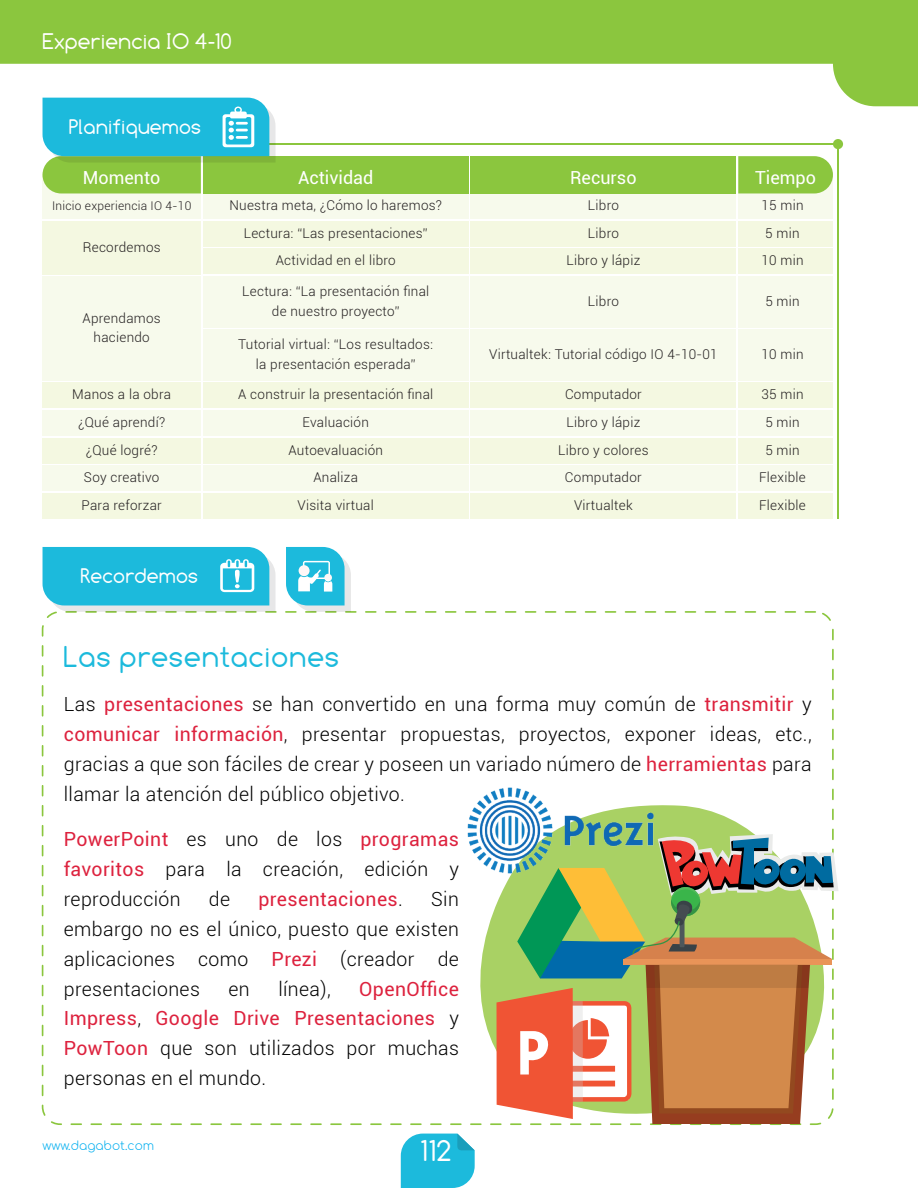
<style>
.page{position:relative;width:918px;height:1188px;background:#fff}
.page>*{position:absolute;margin:0;border:0;box-sizing:border-box;transform-origin:0 0}
.t1{font:30px "Comfortaa";letter-spacing:.02em;color:#1cbadc}
.t2{font:30px "Comfortaa";color:#fff}
.t3{font:22.5px "Comfortaa";color:#fff}
.t4{font:21px "Comfortaa";color:#fff}
.t5{font:300 19.5px/30px "Roboto";letter-spacing:.02em;color:#000001;text-align:justify}
.t6{font:19.5px/30px "Roboto";letter-spacing:.02em;color:#dd223e;text-align:justify}
.t7{font:18px "Roboto";color:#fff}
.t8{font:300 13.5px/19.5px "Roboto";letter-spacing:.02em;color:#231f20;text-align:center}
.t9{font:300 12px "Roboto";letter-spacing:.02em;color:#231f20}
.t10{font:300 12px "Comfortaa";color:#00aeef}
.s1{font-weight:400;color:#dd223e}
.s2{font-weight:300;color:#000001}
</style>
<div class="page">
<svg style="left:0;top:0;width:918px;height:106px;fill:#8bc63e"></svg>
<svg style="left:401px;top:1134px;width:74px;height:54px;background:#29bddd"></svg>
<div style="left:738px;top:329px;width:95px;height:52px;background:#f7faec"></div>
<div style="left:203px;top:329px;width:266px;height:52px;background:#f7faec"></div>
<div style="left:471px;top:329px;width:265px;height:52px;background:#f7faec"></div>
<div style="left:738px;top:276px;width:95px;height:51px;background:#f7faec"></div>
<div style="left:203px;top:276px;width:266px;height:51px;background:#f7faec"></div>
<div style="left:471px;top:276px;width:265px;height:51px;background:#f7faec"></div>
<div style="left:203px;top:466px;width:266px;height:25px;background:#f7faec"></div>
<div style="left:471px;top:466px;width:265px;height:25px;background:#f7faec"></div>
<div style="left:738px;top:466px;width:95px;height:25px;background:#f7faec"></div>
<div style="left:43px;top:383px;width:158px;height:25px;background:#f4f8e1"></div>
<div style="left:203px;top:383px;width:266px;height:25px;background:#f4f8e1"></div>
<div style="left:471px;top:383px;width:265px;height:25px;background:#f4f8e1"></div>
<div style="left:738px;top:383px;width:95px;height:25px;background:#f4f8e1"></div>
<div style="left:43px;top:466px;width:158px;height:25px;background:#f7faec"></div>
<div style="left:43px;top:221px;width:158px;height:53px;background:#f4f8e1"></div>
<div style="left:43px;top:493px;width:158px;height:26px;background:#f4f8e1"></div>
<div style="left:203px;top:493px;width:266px;height:26px;background:#f4f8e1"></div>
<div style="left:471px;top:493px;width:265px;height:26px;background:#f4f8e1"></div>
<div style="left:738px;top:493px;width:95px;height:26px;background:#f4f8e1"></div>
<div style="left:43px;top:175px;width:158px;height:44px;background:#f7faec"></div>
<div style="left:203px;top:175px;width:266px;height:44px;background:#f7faec"></div>
<div style="left:471px;top:175px;width:265px;height:44px;background:#f7faec"></div>
<div style="left:738px;top:175px;width:95px;height:44px;background:#f7faec"></div>
<div style="left:43px;top:276px;width:158px;height:105px;background:#f7faec"></div>
<div style="left:203px;top:156px;width:266px;height:37px;background:#8bc63e"></div>
<div style="left:471px;top:156px;width:265px;height:37px;background:#8bc63e"></div>
<svg style="left:738px;top:156px;width:95px;height:37px;background:#90c846"></svg>
<hr style="left:269px;top:143px;width:570px;height:2px;background:#8bc63e">
<div style="left:833px;top:139px;width:10px;height:10px;background:#8bc63e;border-radius:50%"></div>
<hr style="left:837px;top:143px;width:2px;height:376px;background:#8bc63e">
<div style="left:203px;top:249px;width:266px;height:25px;background:#f4f8e1"></div>
<div style="left:471px;top:249px;width:265px;height:25px;background:#f4f8e1"></div>
<div style="left:738px;top:249px;width:95px;height:25px;background:#f4f8e1"></div>
<div style="left:203px;top:221px;width:266px;height:26px;background:#f4f8e1"></div>
<div style="left:471px;top:221px;width:265px;height:26px;background:#f4f8e1"></div>
<div style="left:738px;top:221px;width:95px;height:26px;background:#f4f8e1"></div>
<div style="left:43px;top:438px;width:158px;height:25px;background:#f4f8e1"></div>
<div style="left:203px;top:438px;width:266px;height:25px;background:#f4f8e1"></div>
<div style="left:471px;top:438px;width:265px;height:25px;background:#f4f8e1"></div>
<div style="left:738px;top:438px;width:95px;height:25px;background:#f4f8e1"></div>
<div style="left:43px;top:410px;width:158px;height:26px;background:#f7faec"></div>
<div style="left:203px;top:410px;width:266px;height:26px;background:#f7faec"></div>
<div style="left:471px;top:410px;width:265px;height:26px;background:#f7faec"></div>
<div style="left:738px;top:410px;width:95px;height:26px;background:#f7faec"></div>
<svg style="left:43px;top:98px;width:233px;height:95px;background:#52c1a1"></svg>
<svg style="left:43px;top:547px;width:233px;height:65px;background:#3ec2dd"></svg>
<svg style="left:286px;top:547px;width:65px;height:65px"></svg>
<svg style="left:457px;top:805px;width:364px;height:339px"></svg>
<img style="left:457px;top:787px;width:221px;height:111px">
<svg style="left:497px;top:834px;width:341px;height:290px;background:#b7a06d"></svg>
<h2 class="t3" style="left:43px;top:29px;width:191px">Experiencia IO 4-10</h2>
<h3 class="t4" style="left:69px;top:115px;width:134px">Planifiquemos</h3>
<h3 class="t7" style="left:83px;top:165px;width:79px">Momento</h3>
<h3 class="t7" style="left:298px;top:165px;width:77px">Actividad</h3>
<h3 class="t7" style="left:570px;top:165px;width:68px">Recurso</h3>
<h3 class="t7" style="left:755px;top:165px;width:62px">Tiempo</h3>
<p class="t9" style="left:52px;top:198px;width:141px">Inicio experiencia IO 4-10</p>
<p class="t8" style="left:229px;top:195px;width:214px">Nuestra meta, ¿Cómo lo haremos?</p>
<p class="t8" style="left:588px;top:195px;width:33px">Libro</p>
<p class="t8" style="left:761px;top:195px;width:44px">15 min</p>
<p class="t8" style="left:83px;top:237px;width:79px">Recordemos</p>
<p class="t8" style="left:83px;top:308px;width:80px">Aprendamos haciendo</p>
<p class="t8" style="left:72px;top:384px;width:100px">Manos a la obra</p>
<p class="t8" style="left:244px;top:223px;width:185px">Lectura: “Las presentaciones”</p>
<p class="t8" style="left:588px;top:223px;width:33px">Libro</p>
<p class="t8" style="left:765px;top:223px;width:36px">5 min</p>
<p class="t8" style="left:566px;top:250px;width:75px">Libro y lápiz</p>
<p class="t8" style="left:276px;top:250px;width:121px">Actividad en el libro</p>
<p class="t8" style="left:242px;top:281px;width:189px">Lectura: “La presentación final de nuestro proyecto”</p>
<p class="t8" style="left:588px;top:291px;width:33px">Libro</p>
<p class="t8" style="left:761px;top:250px;width:44px">10 min</p>
<p class="t8" style="left:765px;top:291px;width:36px">5 min</p>
<p class="t8" style="left:238px;top:334px;width:196px">Tutorial virtual: “Los resultados: la presentación esperada”</p>
<p class="t8" style="left:489px;top:344px;width:230px">Virtualtek: Tutorial código IO 4-10-01</p>
<p class="t8" style="left:761px;top:344px;width:44px">10 min</p>
<p class="t8" style="left:238px;top:384px;width:197px">A construir la presentación final</p>
<p class="t8" style="left:565px;top:384px;width:78px">Computador</p>
<p class="t8" style="left:761px;top:384px;width:44px">35 min</p>
<p class="t8" style="left:78px;top:408px;width:88px;line-height:27.6px">¿Qué aprendí? ¿Qué logré?</p>
<p class="t8" style="left:303px;top:412px;width:68px">Evaluación</p>
<p class="t8" style="left:566px;top:412px;width:75px">Libro y lápiz</p>
<p class="t8" style="left:765px;top:412px;width:36px">5 min</p>
<p class="t8" style="left:288px;top:440px;width:96px">Autoevaluación</p>
<p class="t8" style="left:558px;top:440px;width:92px">Libro y colores</p>
<p class="t8" style="left:765px;top:440px;width:36px">5 min</p>
<p class="t8" style="left:313px;top:467px;width:46px">Analiza</p>
<p class="t8" style="left:565px;top:467px;width:78px">Computador</p>
<p class="t8" style="left:759px;top:467px;width:48px">Flexible</p>
<p class="t8" style="left:82px;top:463px;width:82px;line-height:27.6px;text-align:left">Soy creativo<br>Para reforzar</p>
<p class="t8" style="left:298px;top:495px;width:78px">Visita virtual</p>
<p class="t8" style="left:574px;top:495px;width:60px">Virtualtek</p>
<p class="t8" style="left:759px;top:495px;width:48px">Flexible</p>
<h3 class="t4" style="left:81px;top:564px;width:119px">Recordemos</h3>
<h1 class="t1" style="left:64px;top:640px;width:277px">Las presentaciones</h1>
<p class="t5" style="left:64px;top:688px;width:749px">Las <span class="s1">presentaciones</span> se han convertido en una forma muy común de <span class="s1">transmitir</span> y <span class="s1">comunicar información</span>, presentar propuestas, proyectos, exponer ideas, etc., gracias a que son fáciles de crear y poseen un variado número de <span class="s1">herramientas</span> para llamar la atención del público objetivo.</p>
<h3 class="t5" style="left:64px;top:823px;width:397px"><span class="s1">PowerPoint</span> es uno de los <span class="s1">programas favoritos</span> para la creación, edición y reproducción</h3>
<h3 class="t5" style="left:64px;top:883px;width:397px;text-indent:367px">Sin embargo no es el único, puesto que existen aplicaciones como <span class="s1">Prezi</span> (creador de presentaciones</h3>
<h3 class="t5" style="left:209px;top:883px;width:23px">de</h3>
<h3 class="t6" style="left:258px;top:883px;width:146px">presentaciones<span class="s2">.</span></h3>
<h3 class="t5" style="left:229px;top:973px;width:23px">en</h3>
<h3 class="t5" style="left:278px;top:973px;width:54px">línea),</h3>
<h3 class="t6" style="left:64px;top:973px;width:397px;text-indent:295px">OpenOffice Impress<span class="s2">,</span> Google Drive Presentaciones <span class="s2">y </span>PowToon <span class="s2">que son utilizados por muchas personas en el mundo.</span></h3>
<p class="t10" style="left:43px;top:1134px;width:113px">www.dagabot.com</p>
<h1 class="t2" style="left:421px;top:1134px;width:32px">112</h1>
</div>
